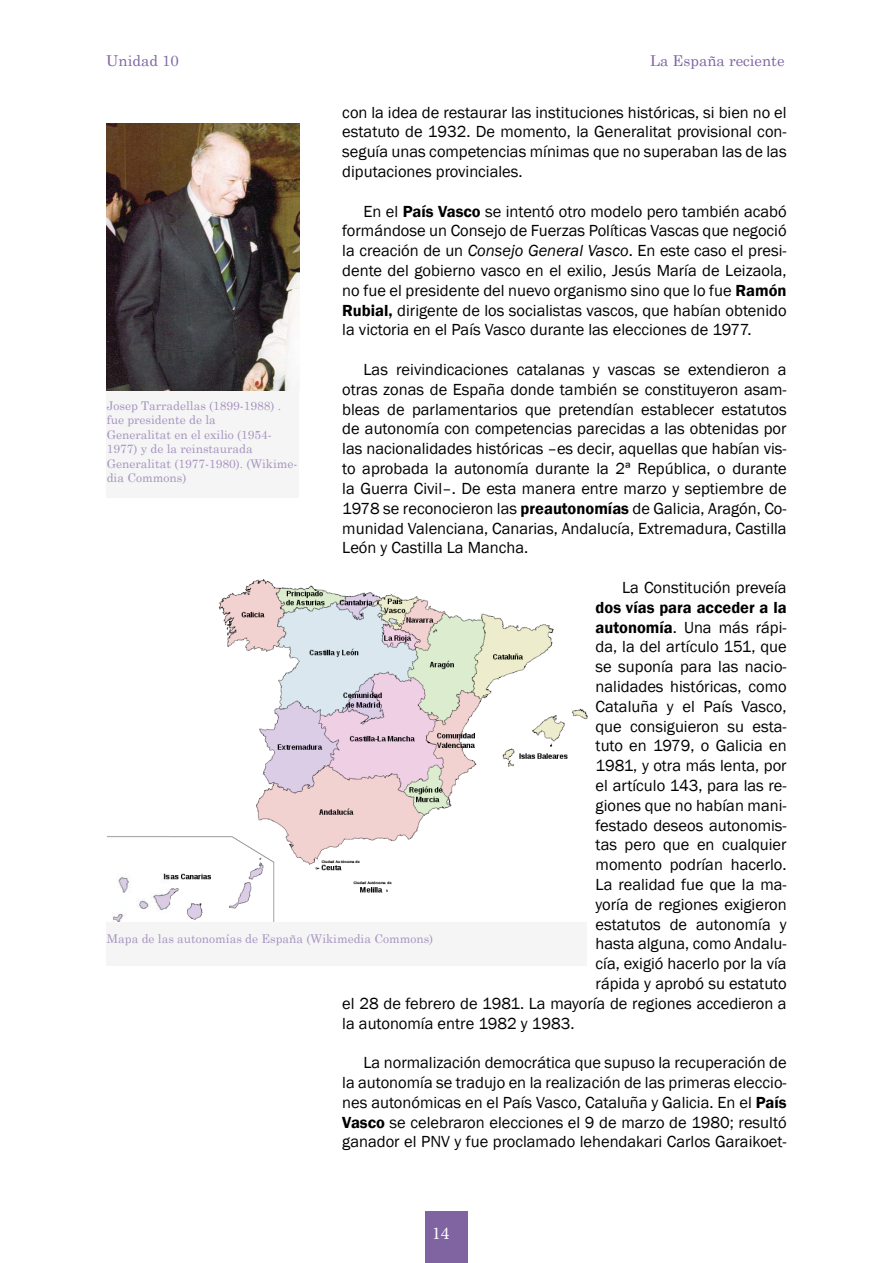
<style>
.page{position:relative;width:893px;height:1263px;background:#fff}
.page>*{position:absolute;margin:0;border:0;box-sizing:border-box;transform-origin:0 0}
.t1{font:18px "Minion Pro";color:#fff}
.t2{font:16.5px/19.8px "Franklin Gothic";color:#000;text-align:justify}
.t3{font:600 16.5px "Franklin Gothic";color:#000}
.t4{font:15px "Century Schoolbook";color:#8064a2}
.t5{font:12px/14.4px "Century Schoolbook";color:#a693be}
.s1{font-weight:600}
.s2{font-style:italic}
</style>
<div class="page">
<div style="left:425px;top:1212px;width:43px;height:51px;background:#8064a2"></div>
<div style="left:107px;top:388px;width:192px;height:110px;background:#f5f5f5"></div>
<img style="left:107px;top:124px;width:192px;height:266px">
<div style="left:107px;top:921px;width:480px;height:45px;background:#f5f5f5"></div>
<img style="left:107px;top:579px;width:480px;height:342px">
<p class="t4" style="left:106px;top:48px;width:74px">Unidad 10</p>
<p class="t4" style="left:650px;top:48px;width:136px">La España reciente</p>
<p class="t2" style="left:342px;top:103px;width:446px">con la idea de restaurar las instituciones históricas, si bien no el estatuto de 1932. De momento, la Generalitat provisional con&shy;seguía unas competencias mínimas que no superaban las de las diputaciones provinciales.</p>
<p class="t2" style="left:342px;top:202px;width:446px;text-indent:21px">En el <span class="s1">País Vasco</span> se intentó otro modelo pero también acabó formándose un Consejo de Fuerzas Políticas Vascas que negoció la creación de un <span class="s2">Consejo General Vasco</span>. En este caso el presi&shy;dente del gobierno vasco en el exilio, Jesús María de Leizaola, no fue el presidente del nuevo organismo sino que lo fue <span class="s1">Ramón Rubial,</span> dirigente de los socialistas vascos, que habían obtenido la victoria en el País Vasco durante las elecciones de 1977.</p>
<p class="t2" style="left:342px;top:360px;width:446px;text-indent:21px">Las reivindicaciones catalanas y vascas se extendieron a otras zonas de España donde también se constituyeron asam&shy;bleas de parlamentarios que pretendían establecer estatutos de autonomía con competencias parecidas a las obtenidas por las nacionalidades históricas –es decir, aquellas que habían vis&shy;to aprobada la autonomía durante la 2ª República, o durante la Guerra Civil–. De esta manera entre marzo y septiembre de 1978 se reconocieron las <span class="s1">preautonomías</span> de Galicia, Aragón, Co&shy;munidad Valenciana, Canarias, Andalucía, Extremadura, Castilla León y Castilla La Mancha.</p>
<p class="t2" style="left:622px;top:578px;width:166px">La Constitución preveía</p>
<p class="t3" style="left:596px;top:597px;width:193px">dos vías para acceder a la</p>
<p class="t2" style="left:596px;top:617px;width:193px"><span class="s1">autonomía</span>. Una más rápi-</p>
<p class="t2" style="left:596px;top:637px;width:193px">da, la del artículo 151, que</p>
<p class="t2" style="left:596px;top:657px;width:193px">se suponía para las nacio-</p>
<p class="t2" style="left:596px;top:677px;width:193px">nalidades históricas, como</p>
<p class="t2" style="left:596px;top:697px;width:193px">Cataluña y el País Vasco,</p>
<p class="t2" style="left:596px;top:716px;width:193px">que consiguieron su esta-</p>
<p class="t2" style="left:596px;top:736px;width:193px">tuto en 1979, o Galicia en</p>
<p class="t2" style="left:596px;top:756px;width:193px">1981, y otra más lenta, por</p>
<p class="t2" style="left:596px;top:776px;width:193px">el artículo 143, para las re-</p>
<p class="t2" style="left:596px;top:796px;width:193px">giones que no habían mani-</p>
<p class="t2" style="left:596px;top:815px;width:193px">festado deseos autonomis-</p>
<p class="t2" style="left:596px;top:835px;width:193px">tas pero que en cualquier</p>
<p class="t2" style="left:596px;top:855px;width:193px">momento podrían hacerlo.</p>
<p class="t2" style="left:596px;top:875px;width:193px">La realidad fue que la ma-</p>
<p class="t2" style="left:596px;top:895px;width:193px">yoría de regiones exigieron</p>
<p class="t2" style="left:596px;top:914px;width:193px">estatutos de autonomía y</p>
<p class="t2" style="left:596px;top:934px;width:193px">hasta alguna, como Andalu-</p>
<p class="t2" style="left:596px;top:954px;width:193px">cía, exigió hacerlo por la vía</p>
<p class="t2" style="left:596px;top:974px;width:193px">rápida y aprobó su estatuto</p>
<p class="t2" style="left:342px;top:994px;width:446px">el 28 de febrero de 1981. La mayoría de regiones accedieron a</p>
<p class="t2" style="left:342px;top:1013px;width:234px">la autonomía entre 1982 y 1983.</p>
<p class="t2" style="left:342px;top:1053px;width:446px;text-indent:21px">La normalización democrática que supuso la recuperación de la autonomía se tradujo en la realización de las primeras eleccio&shy;nes autonómicas en el País Vasco, Cataluña y Galicia. En el <span class="s1">País Vasco</span> se celebraron elecciones el 9 de marzo de 1980; resultó ganador el PNV y fue proclamado lehendakari Carlos Garaikoet-</p>
<p class="t5" style="left:107px;top:397px;width:192px">Josep Tarradellas (1899-1988) . fue presidente de la<br>Generalitat en el exilio (1954-<br>1977) y de la reinstaurada<br>Generalitat (1977-1980). (Wikime&shy;dia Commons)</p>
<p class="t5" style="left:107px;top:930px;width:328px">Mapa de las autonomías de España (Wikimedia Commons)</p>
<p class="t1" style="left:432px;top:1221px;width:19px">14</p>
</div>
